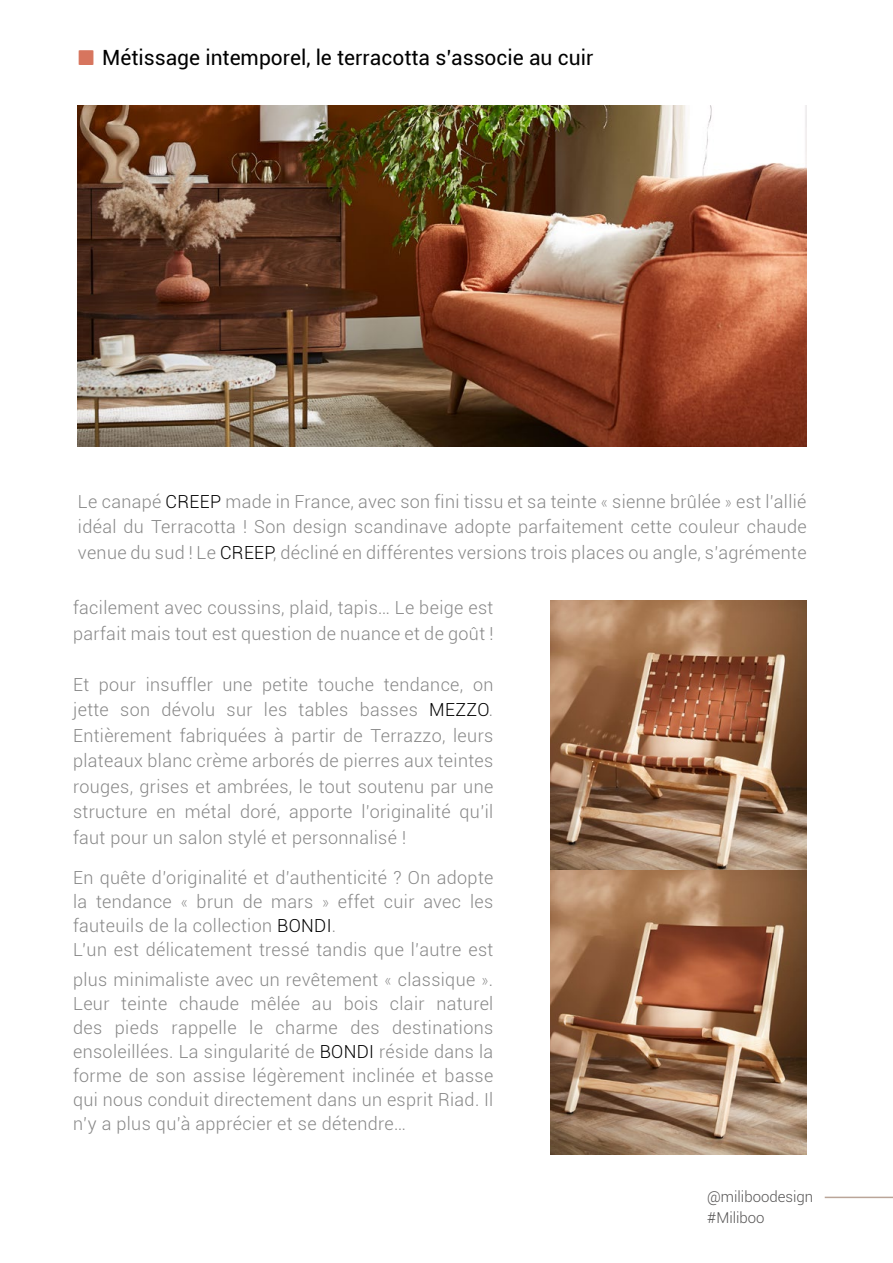
<style>
.page{position:relative;width:893px;height:1263px;background:#fff}
.page>*{position:absolute;margin:0;border:0;box-sizing:border-box;transform-origin:0 0}
.t1{font:21px "Roboto";color:#000}
.t2{font:300 18px/25.5px "Roboto";letter-spacing:.02em;color:#878787;text-align:justify}
.t3{font:300 15px/21px "Roboto";color:#555454}
.s1{font-family:"Guifxv 2 Transports";color:#d7755e}
.s2{color:#000}
.s3{font-family:"Lato"}
</style>
<div class="page">
<hr style="left:825px;top:1196px;width:68px;height:2px;background:#baa598">
<img style="left:551px;top:601px;width:255px;height:270px">
<img style="left:551px;top:871px;width:255px;height:284px">
<img style="left:78px;top:105px;width:728px;height:341px">
<p class="t1" style="left:78px;top:42px;width:517px"><span class="s1">3</span> Métissage intemporel, le terracotta s’associe au cuir</p>
<p class="t2" style="left:78px;top:488px;width:730px">Le canapé <span class="s2">CREEP</span> made in France, avec son fini tissu et sa teinte <span class="s3">«</span> sienne brûlée <span class="s3">»</span> est l’allié idéal du Terracotta ! Son design scandinave adopte parfaitement cette couleur chaude venue du sud ! Le <span class="s2">CREEP</span>, décliné en différentes versions trois places ou angle, s’agrémente</p>
<p class="t2" style="left:73px;top:594px;width:422px">facilement avec coussins, plaid, tapis… Le beige est parfait mais tout est question de nuance et de goût !</p>
<p class="t2" style="left:73px;top:671px;width:422px">Et pour insuffler une petite touche tendance, on jette son dévolu sur les tables basses <span class="s2">MEZZO</span>.<br>Entièrement fabriquées à partir de Terrazzo, leurs plateaux blanc crème arborés de pierres aux teintes rouges, grises et ambrées, le tout soutenu par une structure en métal doré, apporte l’originalité qu’il faut pour un salon stylé et personnalisé !</p>
<p class="t2" style="left:73px;top:865px;width:422px;line-height:24px;text-align:left">En quête d’originalité et d’authenticité ? On adopte la tendance <span class="s3">«</span> brun de mars <span class="s3">»</span> effet cuir avec les fauteuils de la collection <span class="s2">BONDI</span>.<br>L’un est délicatement tressé tandis que l’autre est</p>
<p class="t2" style="left:73px;top:967px;width:422px;line-height:24px">plus minimaliste avec un revêtement <span class="s3">«</span> classique <span class="s3">»</span>.<br>Leur teinte chaude mêlée au bois clair naturel des pieds rappelle le charme des destinations ensoleillées. La singularité de <span class="s2">BONDI</span> réside dans la forme de son assise légèrement inclinée et basse qui nous conduit directement dans un esprit Riad. Il n’y a plus qu’à apprécier et se détendre…</p>
<p class="t3" style="left:707px;top:1185px;width:108px">@miliboodesign #Miliboo</p>
</div>
